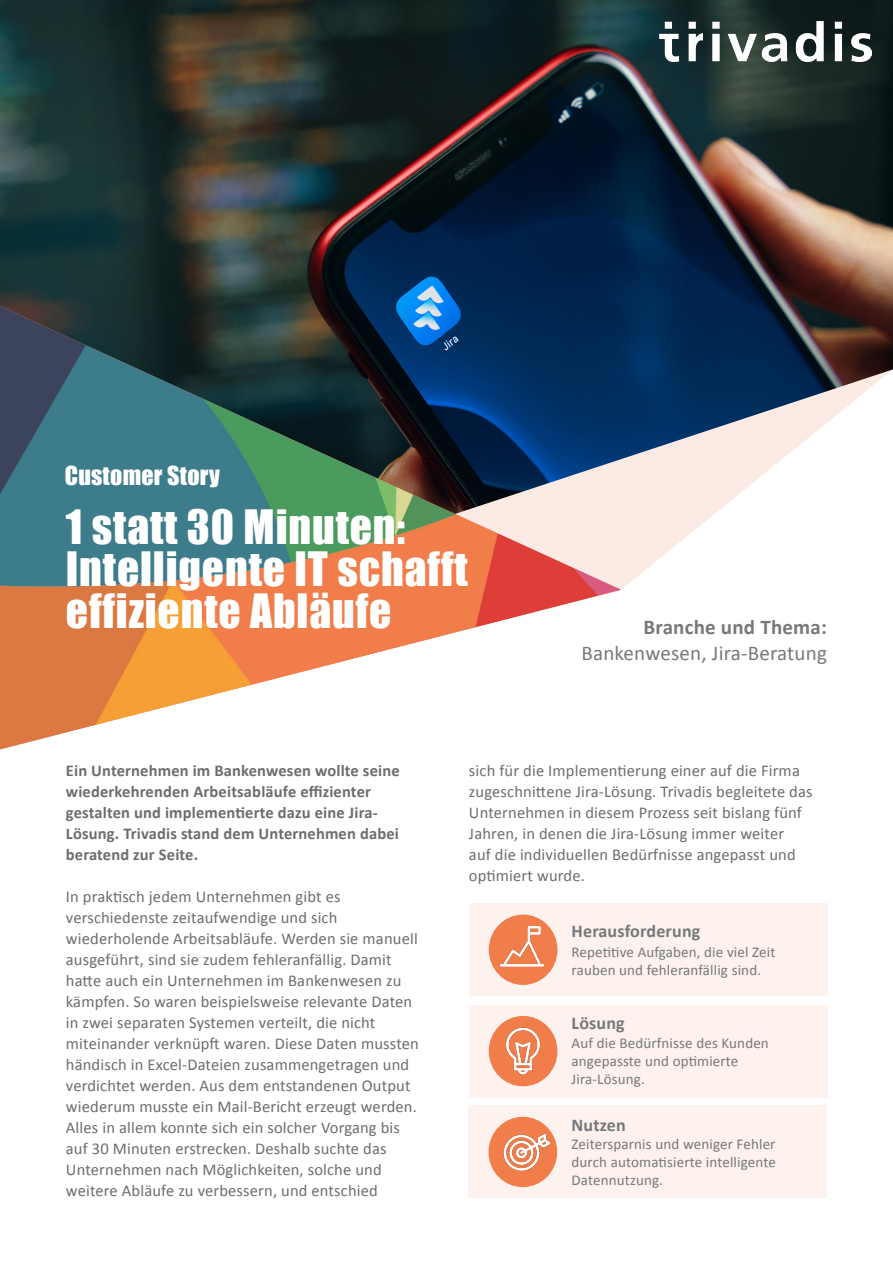
<style>
.page{position:relative;width:893px;height:1263px;background:#fff}
.page>*{position:absolute;margin:0;border:0;box-sizing:border-box;transform-origin:0 0}
.t1{font:43.5px/42px "Impact";letter-spacing:.02em;color:#fff}
.t2{font:24px "Impact";letter-spacing:.01em;color:#fff}
.t3{font:21px/25.2px "Calibri";letter-spacing:.01em;color:#76787b;text-align:right}
.t4{font:700 18px "Calibri";letter-spacing:.01em;color:#76787b}
.t5{font:16.5px/21px "Calibri";letter-spacing:.01em;color:#6c6d70}
.t6{font:700 16.5px/21px "Calibri";letter-spacing:.01em;color:#6c6d70}
.t7{font:15px/18px "Calibri";letter-spacing:.01em;color:#76787b}
.s1{font-weight:700}
</style>
<div class="page">
<img style="left:0;top:0;width:893px;height:590px">
<img style="left:0;top:306px;width:621px;height:443px">
<div style="left:469px;top:903px;width:359px;height:93px;background:#fdf2ed"></div>
<div style="left:469px;top:1005px;width:359px;height:92px;background:#fdf2ed"></div>
<div style="left:468px;top:1106px;width:359px;height:92px;background:#fdf2ed"></div>
<div style="left:488px;top:1117px;width:69px;height:70px;background:#f17d4a;border-radius:50%"></div>
<div style="left:489px;top:1016px;width:68px;height:70px;background:#f17d4a;border-radius:50%"></div>
<div style="left:489px;top:914px;width:68px;height:71px;background:#f17d4a;border-radius:50%"></div>
<img style="left:498px;top:1026px;width:51px;height:51px">
<img style="left:499px;top:924px;width:48px;height:43px">
<img style="left:503px;top:1127px;width:50px;height:48px">
<img style="left:659px;top:22px;width:213px;height:40px">
<p class="t2" style="left:65px;top:457px;width:157px">Customer Story</p>
<p class="t1" style="left:66px;top:505px;width:403px">1 statt 30 Minuten:<br>Intelligente IT schafft effiziente Abläufe</p>
<p class="t3" style="left:581px;top:614px;width:247px"><span class="s1">Branche und Thema:<br></span>Bankenwesen, Jira-Beratung</p>
<p class="t6" style="left:66px;top:759px;width:335px">Ein Unternehmen im Bankenwesen wollte seine wiederkehrenden Arbeitsabläufe effizienter gestalten und implementierte dazu eine Jira-Lösung. Trivadis stand dem Unternehmen dabei beratend zur Seite.</p>
<p class="t5" style="left:66px;top:885px;width:354px">In praktisch jedem Unternehmen gibt es verschiedenste zeitaufwendige und sich wiederholende Arbeitsabläufe. Werden sie manuell ausgeführt, sind sie zudem fehleranfällig. Damit hatte auch ein Unternehmen im Bankenwesen zu kämpfen. So waren beispielsweise relevante Daten in zwei separaten Systemen verteilt, die nicht miteinander verknüpft waren. Diese Daten mussten händisch in Excel-Dateien zusammengetragen und verdichtet werden. Aus dem entstandenen Output wiederum musste ein Mail-Bericht erzeugt werden.<br>Alles in allem konnte sich ein solcher Vorgang bis auf 30 Minuten erstrecken. Deshalb suchte das Unternehmen nach Möglichkeiten, solche und weitere Abläufe zu verbessern, und entschied</p>
<p class="t5" style="left:469px;top:759px;width:345px">sich für die Implementierung einer auf die Firma zugeschnittene Jira-Lösung. Trivadis begleitete das Unternehmen in diesem Prozess seit bislang fünf Jahren, in denen die Jira-Lösung immer weiter<br>auf die individuellen Bedürfnisse angepasst und optimiert wurde.</p>
<p class="t4" style="left:572px;top:918px;width:130px">Herausforderung</p>
<p class="t7" style="left:572px;top:943px;width:205px">Repetitive Aufgaben, die viel Zeit rauben und fehleranfällig sind.</p>
<p class="t4" style="left:572px;top:1011px;width:55px">Lösung</p>
<p class="t7" style="left:572px;top:1034px;width:199px">Auf die Bedürfnisse des Kunden angepasste und optimierte</p>
<p class="t7" style="left:572px;top:1070px;width:75px">Jira-Lösung.</p>
<p class="t4" style="left:572px;top:1112px;width:56px">Nutzen</p>
<p class="t7" style="left:572px;top:1135px;width:206px;text-align:justify">Zeitersparnis und weniger Fehler durch automatisierte intelligente Datennutzung.</p>
</div>
